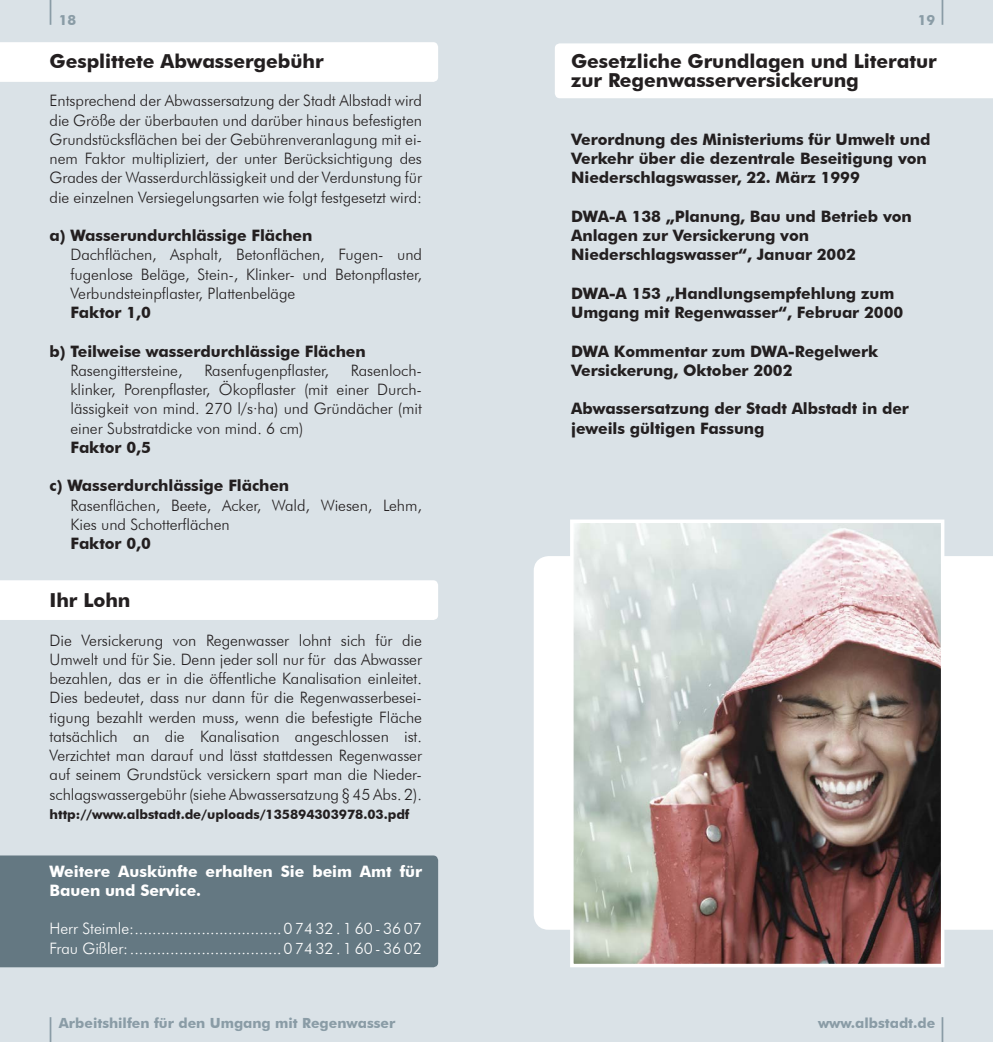
<style>
.page{position:relative;width:993px;height:1042px;background:#fff}
.page>*{position:absolute;margin:0;border:0;box-sizing:border-box;transform-origin:0 0}
.t1{font:700 19.25px/19.2px "Futura BT";letter-spacing:-.005em;color:#231f20}
.t2{font:300 15.75px/19.2px "Futura BT";letter-spacing:-.005em;color:#231f20;text-align:justify}
.t3{font:700 15.75px/19.2px "Futura BT";letter-spacing:-.005em;color:#231f20}
.t4{font:300 15.75px "Futura BT";letter-spacing:-.005em;color:#fff}
.t5{font:700 15.75px/19.2px "Futura BT";letter-spacing:-.005em;color:#fff}
.t6{font:700 14px "Futura BT";color:#8a9ca6}
.t7{font:700 13.12px "Futura BT";letter-spacing:-.005em;color:#231f20}
</style>
<div class="page">
<div style="left:0;top:0;width:992px;height:1042px;background:#dae2e7"></div>
<svg style="left:50px;top:0;width:1px;height:25px"></svg>
<svg style="left:50px;top:1017px;width:1px;height:25px"></svg>
<hr style="left:941px;top:1017px;width:2px;height:25px;background:#8a9ca6">
<hr style="left:941px;top:0;width:2px;height:25px;background:#8a9ca6">
<div style="left:534px;top:556px;width:458px;height:374px;background:#fff"></div>
<img style="left:575px;top:524px;width:364px;height:438px">
<div style="left:570px;top:519px;width:374px;height:448px;border:4px solid #fff"></div>
<div style="left:555px;top:43px;width:437px;height:55px;background:#fff"></div>
<div style="left:0;top:42px;width:438px;height:40px;background:#fff"></div>
<div style="left:0;top:580px;width:438px;height:40px;background:#fff"></div>
<div style="left:0;top:855px;width:438px;height:112px;background:#647882"></div>
<p class="t6" style="left:59px;top:11px;width:19px">18</p>
<p class="t1" style="left:50px;top:51px;width:275px">Gesplittete Abwassergebühr</p>
<p class="t2" style="left:50px;top:91px;width:374px">Entsprechend der Abwassersatzung der Stadt Albstadt wird die Größe der überbauten und darüber hinaus befestigten Grundstücksflächen bei der Gebührenveranlagung mit ei&shy;nem Faktor multipliziert, der unter Berücksichtigung des Grades der Wasserdurchlässigkeit und der Verdunstung für die einzelnen Versiegelungsarten wie folgt festgesetzt wird:</p>
<p class="t3" style="left:50px;top:226px;width:264px">a) Wasserundurchlässige Flächen</p>
<p class="t2" style="left:70px;top:245px;width:353px">Dachflächen, Asphalt, Betonflächen, Fugen- und fugenlose Beläge, Stein-, Klinker- und Betonpflaster, Verbundsteinpflaster, Plattenbeläge</p>
<p class="t3" style="left:70px;top:303px;width:82px">Faktor 1,0</p>
<p class="t3" style="left:50px;top:341px;width:317px">b) Teilweise wasserdurchlässige Flächen</p>
<p class="t2" style="left:70px;top:361px;width:113px">Rasengittersteine,</p>
<p class="t2" style="left:204px;top:361px;width:126px">Rasenfugenpflaster,</p>
<p class="t2" style="left:70px;top:361px;width:353px;text-indent:280px">Rasenloch&shy;klinker, Porenpflaster, Ökopflaster (mit einer Durch&shy;lässigkeit von mind. 270 l/s·ha) und Gründächer (mit einer Substratdicke von mind. 6 cm)</p>
<p class="t3" style="left:70px;top:438px;width:82px">Faktor 0,5</p>
<p class="t3" style="left:50px;top:476px;width:241px">c) Wasserdurchlässige Flächen</p>
<p class="t2" style="left:70px;top:495px;width:353px">Rasenflächen, Beete, Acker, Wald, Wiesen, Lehm,<br>Kies und Schotterflächen</p>
<p class="t3" style="left:70px;top:534px;width:82px">Faktor 0,0</p>
<p class="t1" style="left:50px;top:590px;width:82px">Ihr Lohn</p>
<p class="t2" style="left:50px;top:630px;width:374px">Die Versickerung von Regenwasser lohnt sich für die Umwelt und für Sie. Denn jeder soll nur für das Abwasser bezahlen, das er in die öffentliche Kanalisation einleitet.<br>Dies bedeutet, dass nur dann für die Regenwasserbesei&shy;tigung bezahlt werden muss, wenn die befestigte Fläche tatsächlich an die Kanalisation angeschlossen ist.<br>Verzichtet man darauf und lässt stattdessen Regenwasser auf seinem Grundstück versickern spart man die Nieder&shy;schlagswassergebühr (siehe Abwassersatzung § 45 Abs. 2).</p>
<p class="t7" style="left:50px;top:806px;width:361px">http://www.albstadt.de/uploads/135894303978.03.pdf</p>
<p class="t5" style="left:50px;top:861px;width:374px">Weitere Auskünfte erhalten Sie beim Amt für<br>Bauen und Service.</p>
<p class="t4" style="left:50px;top:919px;width:374px">Herr Steimle:.................................0 74 32 . 1 60 - 36 07</p>
<p class="t4" style="left:50px;top:938px;width:374px">Frau Gißler:..................................0 74 32 . 1 60 - 36 02</p>
<p class="t6" style="left:917px;top:11px;width:19px">19</p>
<p class="t1" style="left:571px;top:51px;width:367px">Gesetzliche Grundlagen und Literatur zur Regenwasserversickerung</p>
<p class="t3" style="left:571px;top:130px;width:360px">Verordnung des Ministeriums für Umwelt und<br>Verkehr über die dezentrale Beseitigung von<br>Niederschlagswasser, 22. März 1999</p>
<p class="t3" style="left:571px;top:207px;width:342px">DWA-A 138 „Planung, Bau und Betrieb von<br>Anlagen zur Versickerung von</p>
<p class="t3" style="left:571px;top:245px;width:286px">Niederschlagswasser“, Januar 2002</p>
<p class="t3" style="left:571px;top:283px;width:324px">DWA-A 153 „Handlungsempfehlung zum</p>
<p class="t3" style="left:571px;top:303px;width:333px">Umgang mit Regenwasser“, Februar 2000</p>
<p class="t3" style="left:571px;top:341px;width:308px">DWA Kommentar zum DWA-Regelwerk</p>
<p class="t3" style="left:571px;top:360px;width:223px">Versickerung, Oktober 2002</p>
<p class="t3" style="left:571px;top:399px;width:339px">Abwassersatzung der Stadt Albstadt in der</p>
<p class="t3" style="left:571px;top:418px;width:195px">jeweils gültigen Fassung</p>
<p class="t6" style="left:59px;top:1014px;width:338px">Arbeitshilfen für den Umgang mit Regenwasser</p>
<p class="t6" style="left:817px;top:1014px;width:119px">www.albstadt.de</p>
</div>
